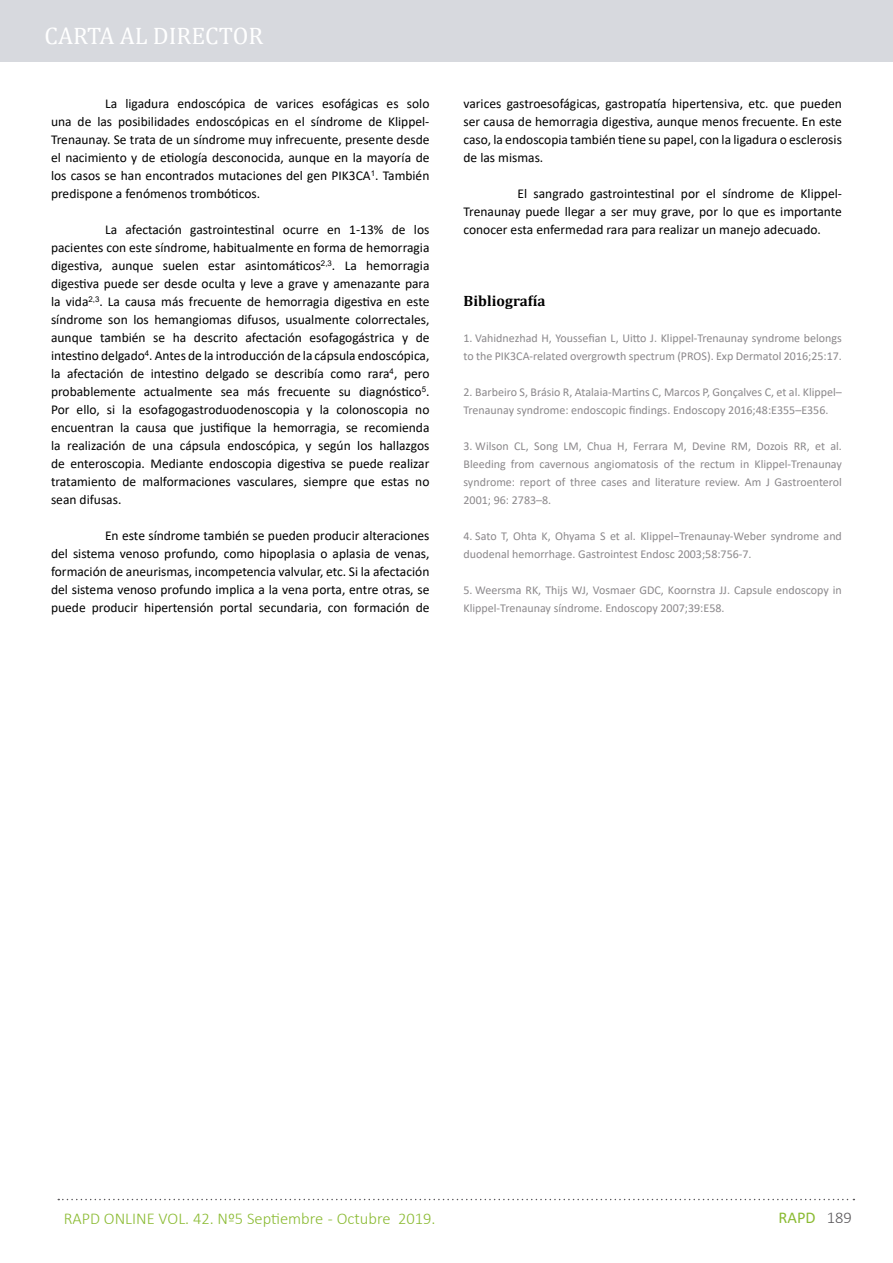
<style>
.page{position:relative;width:893px;height:1263px;background:#fff}
.page>*{position:absolute;margin:0;border:0;box-sizing:border-box;transform-origin:0 0}
.t1{font:24px "Cambria Math";color:#fff}
.t2{font:300 16.5px "Calibri";color:#8bbb33}
.t3{font:16.5px "Calibri";color:#8bbb33}
.t4{font:700 15px "Cambria";letter-spacing:.005em;color:#000}
.t5{font:13.5px/18px "Calibri";color:#000;text-align:justify}
.t6{font:12px/18px "Calibri";color:#8b888b}
.s1{font-weight:300;color:#5a585b}
</style>
<div class="page">
<svg style="left:58px;top:1199px;width:796px;height:1px"></svg>
<div style="left:0;top:0;width:893px;height:62px;background:#d7d9de"></div>
<h1 class="t1" style="left:45px;top:21px;width:220px">CARTA AL DIRECTOR</h1>
<p class="t5" style="left:51px;top:94px;width:380px;text-indent:54px">La ligadura endoscópica de varices esofágicas es solo una de las posibilidades endoscópicas en el síndrome de Klippel-Trenaunay. Se trata de un síndrome muy infrecuente, presente desde el nacimiento y de etiología desconocida, aunque en la mayoría de los casos se han encontrados mutaciones del gen PIK3CA<sup>1</sup>. También predispone a fenómenos trombóticos.</p>
<p class="t5" style="left:51px;top:220px;width:380px;text-indent:54px">La afectación gastrointestinal ocurre en 1-13% de los pacientes con este síndrome, habitualmente en forma de hemorragia digestiva, aunque suelen estar asintomáticos<sup>2,3</sup>. La hemorragia digestiva puede ser desde oculta y leve a grave y amenazante para la vida<sup>2,3</sup>. La causa más frecuente de hemorragia digestiva en este síndrome son los hemangiomas difusos, usualmente colorrectales, aunque también se ha descrito afectación esofagogástrica y de intestino delgado<sup>4</sup>. Antes de la introducción de la cápsula endoscópica, la afectación de intestino delgado se describía como rara<sup>4</sup>, pero probablemente actualmente sea más frecuente su diagnóstico<sup>5</sup>.<br>Por ello, si la esofagogastroduodenoscopia y la colonoscopia no encuentran la causa que justifique la hemorragia, se recomienda la realización de una cápsula endoscópica, y según los hallazgos de enteroscopia. Mediante endoscopia digestiva se puede realizar tratamiento de malformaciones vasculares, siempre que estas no sean difusas.</p>
<p class="t5" style="left:51px;top:526px;width:380px;text-indent:54px">En este síndrome también se pueden producir alteraciones del sistema venoso profundo, como hipoplasia o aplasia de venas, formación de aneurismas, incompetencia valvular, etc. Si la afectación del sistema venoso profundo implica a la vena porta, entre otras, se puede producir hipertensión portal secundaria, con formación de</p>
<p class="t5" style="left:463px;top:94px;width:380px">varices gastroesofágicas, gastropatía hipertensiva, etc. que pueden ser causa de hemorragia digestiva, aunque menos frecuente. En este caso, la endoscopia también tiene su papel, con la ligadura o esclerosis de las mismas.</p>
<p class="t5" style="left:463px;top:184px;width:380px;text-indent:54px">El sangrado gastrointestinal por el síndrome de Klippel-Trenaunay puede llegar a ser muy grave, por lo que es importante conocer esta enfermedad rara para realizar un manejo adecuado.</p>
<p class="t4" style="left:463px;top:290px;width:84px">Bibliografía</p>
<p class="t6" style="left:463px;top:329px;width:380px">1. Vahidnezhad H, Youssefian L, Uitto J. Klippel-Trenaunay syndrome belongs to the PIK3CA-related overgrowth spectrum (PROS). Exp Dermatol 2016;25:17.</p>
<p class="t6" style="left:463px;top:383px;width:380px">2. Barbeiro S, Brásio R, Atalaia-Martins C, Marcos P, Gonçalves C, et al. Klippel–<br>Trenaunay syndrome: endoscopic findings. Endoscopy 2016;48:E355–E356.</p>
<p class="t6" style="left:463px;top:437px;width:380px;text-align:justify">3. Wilson CL, Song LM, Chua H, Ferrara M, Devine RM, Dozois RR, et al.<br>Bleeding from cavernous angiomatosis of the rectum in Klippel-Trenaunay syndrome: report of three cases and literature review. Am J Gastroenterol 2001; 96: 2783–8.</p>
<p class="t6" style="left:463px;top:527px;width:380px">4. Sato T, Ohta K, Ohyama S et al. Klippel−Trenaunay-Weber syndrome and duodenal hemorrhage. Gastrointest Endosc 2003;58:756-7.</p>
<p class="t6" style="left:463px;top:581px;width:380px">5. Weersma RK, Thijs WJ, Vosmaer GDC, Koornstra JJ. Capsule endoscopy in<br>Klippel-Trenaunay síndrome. Endoscopy 2007;39:E58.</p>
<p class="t2" style="left:64px;top:1208px;width:373px">RAPD ONLINE VOL. 42. Nº5 Septiembre - Octubre 2019.</p>
<p class="t3" style="left:779px;top:1206px;width:75px">RAPD <span class="s1">189</span></p>
</div>
